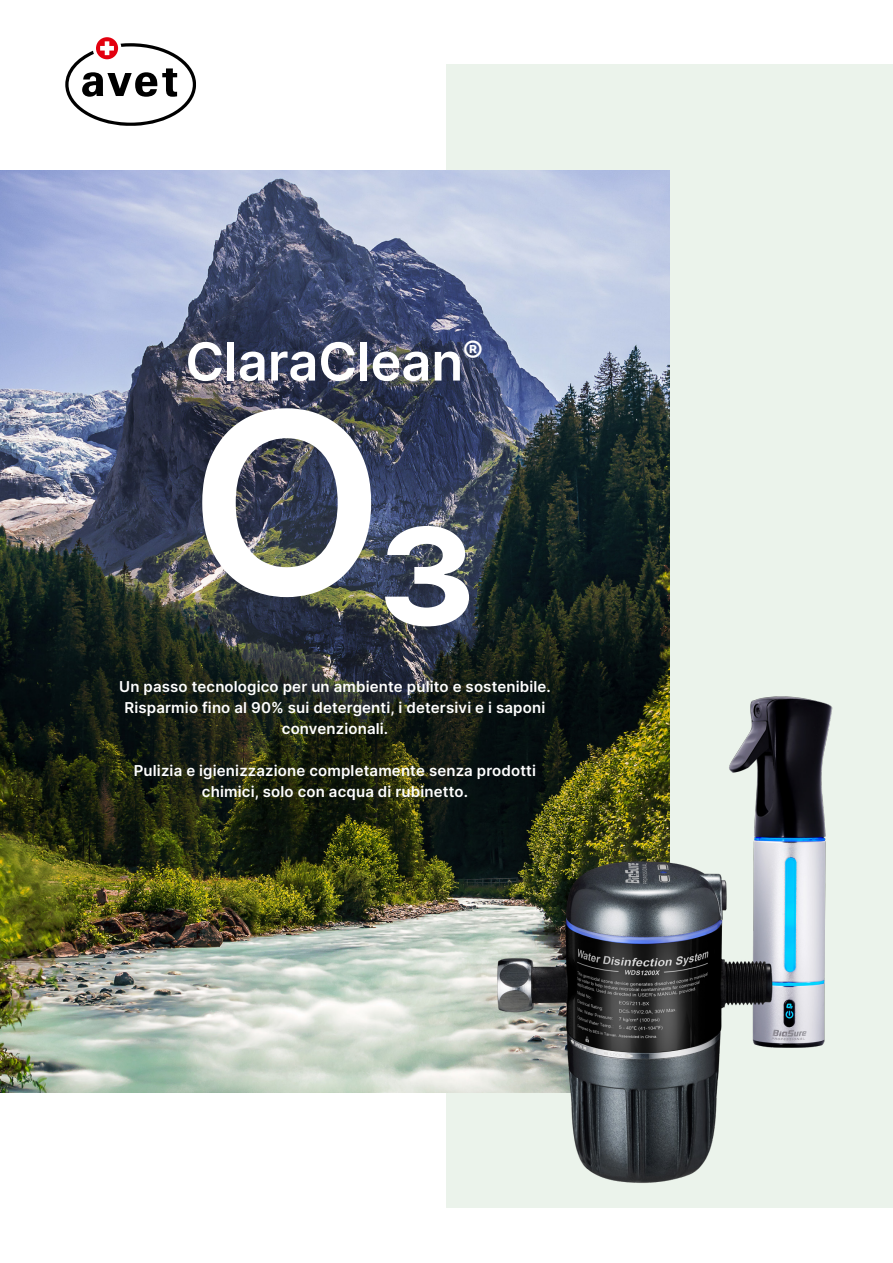
<style>
.page{position:relative;width:893px;height:1263px;background:#fff}
.page>*{position:absolute;margin:0;border:0;box-sizing:border-box;transform-origin:0 0}
.t1{font:252.6px "Inter";color:#fff}
.t2{font:52.5px "Inter";letter-spacing:-.005em;color:#fff}
.t3{font:15px/21px "Inter";letter-spacing:.01em;color:#fff;text-align:center}
</style>
<div class="page">
<div style="left:446px;top:64px;width:447px;height:1144px;background:#ebf3eb"></div>
<img style="left:0;top:170px;width:670px;height:923px">
<svg style="left:96px;top:37px;width:22px;height:22px"></svg>
<svg style="left:65px;top:41px;width:131px;height:85px"></svg>
<img style="left:729px;top:696px;width:104px;height:351px">
<img style="left:470px;top:846px;width:348px;height:337px">
<h2 class="t2" style="left:185px;top:323px;width:299px">ClaraClean<sup>®</sup></h2>
<h1 class="t1" style="left:189px;top:319px;width:290px">O3</h1>
<p class="t3" style="left:119px;top:675px;width:433px">Un passo tecnologico per un ambiente pulito e sostenibile.<br>Risparmio fino al 90% sui detergenti, i detersivi e i saponi convenzionali.</p>
<p class="t3" style="left:134px;top:759px;width:404px">Pulizia e igienizzazione completamente senza prodotti chimici, solo con acqua di rubinetto.</p>
</div>
